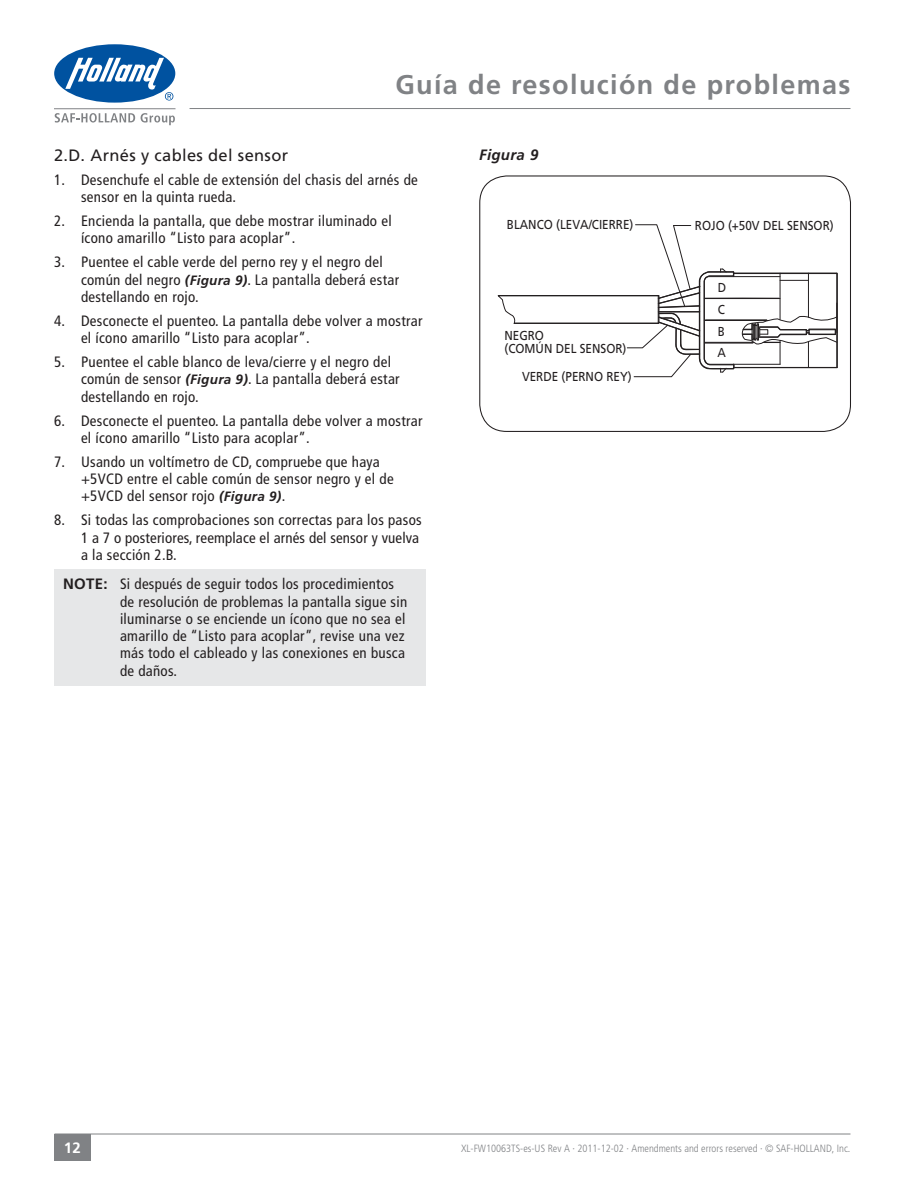
<style>
.page{position:relative;width:918px;height:1188px;background:#fff}
.page>*{position:absolute;margin:0;border:0;box-sizing:border-box;transform-origin:0 0}
.t1{font:700 27px "Frutiger LT Std";letter-spacing:.05em;color:#808285}
.t2{font:16.5px "Frutiger LT Std";letter-spacing:.02em;color:#231f20}
.t3{font:condensed 15px/17.2px "Frutiger LT Std";letter-spacing:.02em;color:#231f20}
.t4{font:italic 700 15px "Frutiger LT Std";letter-spacing:.02em;color:#231f20}
.t5{font:700 15px "Frutiger LT Std";color:#fff}
.t6{font:13.05px/21.9px "Frutiger LT Std";color:#231f20;scale:.9 1}
.t7{font:300 condensed 10.5px "Frutiger LT Std";color:#808285}
.s1{font-weight:700;font-style:italic;font-stretch:normal;font-size:13.5px}
.s2{font-weight:700;font-stretch:normal}
</style>
<div class="page">
<hr style="left:54px;top:1134px;width:796px;height:1px;background:#808285">
<hr style="left:190px;top:108px;width:661px;height:1px;background:#808285">
<div style="left:54px;top:44px;width:121px;height:59px;background:#0052a0;border-radius:50%"></div>
<svg style="left:65px;top:58px;width:108px;height:43px"></svg>
<svg style="left:55px;top:113px;width:80px;height:10px"></svg>
<svg style="left:141px;top:113px;width:34px;height:12px"></svg>
<hr style="left:54px;top:108px;width:122px;height:1px;background:#808285">
<div style="left:54px;top:1134px;width:37px;height:27px;background:#808285"></div>
<div style="left:54px;top:569px;width:371px;height:117px;background:#e6e7e8"></div>
<svg style="left:497px;top:224px;width:341px;height:154px"></svg>
<div style="left:479px;top:175px;width:372px;height:257px;border:1px solid #231f20;border-radius:27px"></div>
<h1 class="t1" style="left:395px;top:74px;width:457px">Guía de resolución de problemas</h1>
<p class="t2" style="left:54px;top:148px;width:236px">2.D. Arnés y cables del sensor</p>
<p class="t3" style="left:81px;top:172px;width:338px;text-indent:-27px">1. Desenchufe el cable de extensión del chasis del arnés de sensor en la quinta rueda.</p>
<p class="t3" style="left:81px;top:213px;width:312px;text-indent:-27px">2. Encienda la pantalla, que debe mostrar iluminado el ícono amarillo “Listo para acoplar”.</p>
<p class="t3" style="left:81px;top:254px;width:320px;text-indent:-27px">3. Puentee el cable verde del perno rey y el negro del común del negro <span class="s1">(Figura 9)</span>. La pantalla deberá estar destellando en rojo.</p>
<p class="t3" style="left:81px;top:313px;width:343px;text-indent:-27px">4. Desconecte el puenteo. La pantalla debe volver a mostrar el ícono amarillo “Listo para acoplar”.</p>
<p class="t3" style="left:81px;top:354px;width:320px;text-indent:-27px">5. Puentee el cable blanco de leva/cierre y el negro del común de sensor <span class="s1">(Figura 9)</span>. La pantalla deberá estar destellando en rojo.</p>
<p class="t3" style="left:81px;top:412px;width:343px;text-indent:-27px">6. Desconecte el puenteo. La pantalla debe volver a mostrar el ícono amarillo “Listo para acoplar”.</p>
<p class="t3" style="left:81px;top:454px;width:314px;text-indent:-27px">7. Usando un voltímetro de CD, compruebe que haya +5VCD entre el cable común de sensor negro y el de +5VCD del sensor rojo <span class="s1">(Figura 9)</span>.</p>
<p class="t3" style="left:81px;top:512px;width:342px;text-indent:-27px">8. Si todas las comprobaciones son correctas para los pasos<br>1 a 7 o posteriores, reemplace el arnés del sensor y vuelva a la sección 2.B.</p>
<p class="t3" style="left:120px;top:576px;width:289px;text-indent:-57px"><span class="s2">NOTE:</span> Si después de seguir todos los procedimientos de resolución de problemas la pantalla sigue sin iluminarse o se enciende un ícono que no sea el amarillo de “Listo para acoplar”, revise una vez más todo el cableado y las conexiones en busca de daños.</p>
<p class="t4" style="left:479px;top:146px;width:61px">Figura 9</p>
<p class="t6" style="left:507px;top:214px;width:142px">BLANCO (LEVA/CIERRE)</p>
<p class="t6" style="left:695px;top:215px;width:156px">ROJO (+50V DEL SENSOR)</p>
<p class="t6" style="left:718px;top:277px;width:11px">D<br>C</p>
<p class="t6" style="left:504px;top:325px;width:46px">NEGRO</p>
<p class="t6" style="left:718px;top:321px;width:9px">B</p>
<p class="t6" style="left:504px;top:338px;width:137px">(COMÚN DEL SENSOR)</p>
<p class="t6" style="left:718px;top:342px;width:11px">A</p>
<p class="t6" style="left:522px;top:366px;width:123px">VERDE (PERNO REY)</p>
<p class="t5" style="left:64px;top:1141px;width:18px">12</p>
<p class="t7" style="left:461px;top:1142px;width:391px">XL-FW10063TS-es-US Rev A · 2011-12-02 · Amendments and errors reserved · © SAF-HOLLAND, Inc.</p>
</div>
